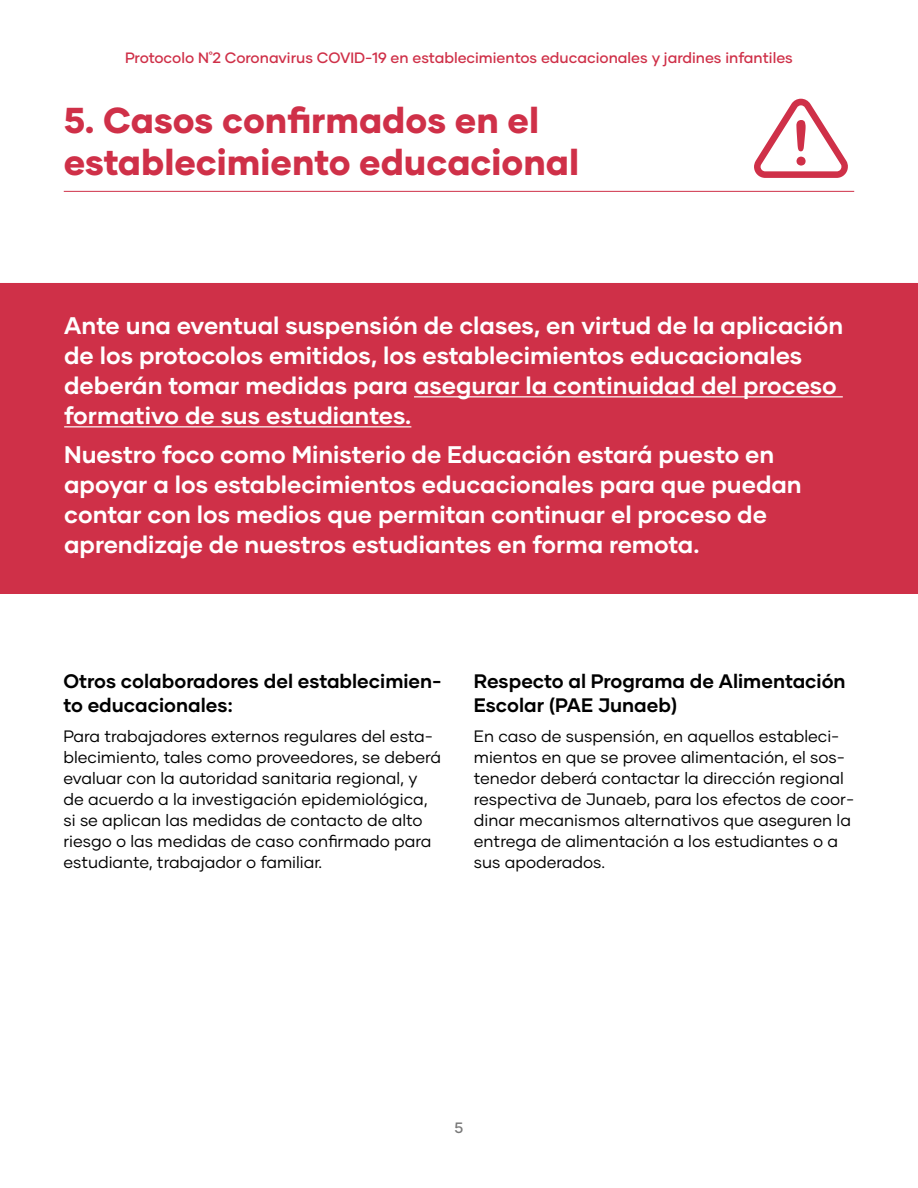
<style>
.page{position:relative;width:918px;height:1188px;background:#fff}
.page>*{position:absolute;margin:0;border:0;box-sizing:border-box;transform-origin:0 0}
.t1{font:800 36px/42px "Gilmer";color:#cf3048}
.t2{font:700 24px/30px "Gilmer";color:#fff}
.t3{font:700 19.5px/24px "Gilmer";color:#000}
.t4{font:16.5px/21px "Gilmer";color:#000}
.t5{font:500 15px "Gilmer";color:#cf3048}
.t6{font:500 15px "Gilmer";color:#797979}
.s1{font-weight:400}
</style>
<div class="page">
<div style="left:0;top:283px;width:918px;height:311px;background:#cf3048"></div>
<hr style="left:414px;top:396px;width:429px;height:1px;background:#fff">
<hr style="left:64px;top:426px;width:347px;height:1px;background:#fff">
<hr style="left:64px;top:191px;width:790px;height:1px;background:#cf3048">
<svg style="left:754px;top:99px;width:94px;height:79px"></svg>
<p class="t5" style="left:125px;top:48px;width:669px">Protocolo N<span class="s1">˚</span>2 Coronavirus COVID-19 en establecimientos educacionales y jardines infantiles</p>
<h1 class="t1" style="left:64px;top:100px;width:517px">5. Casos confirmados en el establecimiento educacional</h1>
<h2 class="t2" style="left:64px;top:311px;width:781px">Ante una eventual suspensión de clases, en virtud de la aplicación de los protocolos emitidos, los establecimientos educacionales deberán tomar medidas para asegurar la continuidad del proceso formativo de sus estudiantes.</h2>
<h2 class="t2" style="left:64px;top:439px;width:739px">Nuestro foco como Ministerio de Educación estará puesto en apoyar a los establecimientos educacionales para que puedan contar con los medios que permitan continuar el proceso de aprendizaje de nuestros estudiantes en forma remota.</h2>
<p class="t3" style="left:63px;top:669px;width:380px">Otros colaboradores del establecimien&shy;to educacionales:</p>
<p class="t4" style="left:63px;top:725px;width:379px">Para trabajadores externos regulares del esta&shy;blecimiento, tales como proveedores, se deberá evaluar con la autoridad sanitaria regional, y de acuerdo a la investigación epidemiológica, si se aplican las medidas de contacto de alto riesgo o las medidas de caso confirmado para estudiante, trabajador o familiar.</p>
<p class="t3" style="left:474px;top:669px;width:373px">Respecto al Programa de Alimentación<br>Escolar (PAE Junaeb)</p>
<p class="t4" style="left:474px;top:725px;width:382px">En caso de suspensión, en aquellos estableci&shy;mientos en que se provee alimentación, el sos&shy;tenedor deberá contactar la dirección regional respectiva de Junaeb, para los efectos de coor&shy;dinar mecanismos alternativos que aseguren la entrega de alimentación a los estudiantes o a sus apoderados.</p>
<p class="t6" style="left:455px;top:1118px;width:10px">5</p>
</div>
